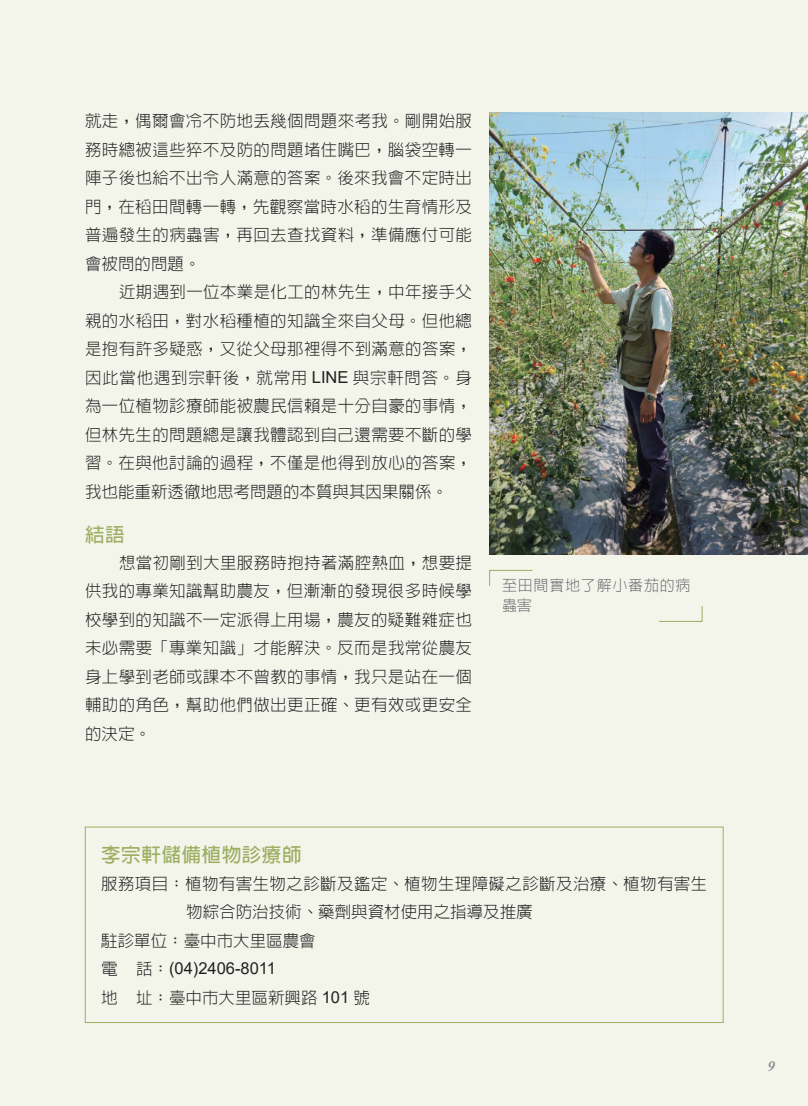
<style>
.page{position:relative;width:808px;height:1106px;background:#f3f5eb}
.page>*{position:absolute;margin:0;border:0;box-sizing:border-box;transform-origin:0 0}
.t1{font:700 19.5px "AR Hei B5";letter-spacing:.03em;color:#9eae62}
.t2{font:300 16.5px/28.5px "AR Hei B5";letter-spacing:.02em;color:#231f20;text-align:justify}
.t3{font:300 16.5px "AR Hei B5";color:#231f20}
.t4{font:16.5px "Arial";color:#231f20}
.t5{font:300 15px/19.5px "AR Hei B5";letter-spacing:.05em;color:#6c6d70}
.t6{font:italic 600 15px "Adobe Caslon Pro";color:#808285}
.s1{font-family:"Arial";font-weight:400}
.s2{font-family:"AR Hei B5";font-weight:300}
</style>
<div class="page">
<svg style="left:489px;top:569px;width:44px;height:17px"></svg>
<svg style="left:659px;top:606px;width:44px;height:16px"></svg>
<img style="left:489px;top:113px;width:319px;height:441px">
<p class="t2" style="left:85px;top:107px;width:388px">就走，偶爾會冷不防地丟幾個問題來考我。剛開始服務時總被這些猝不及防的問題堵住嘴巴，腦袋空轉一陣子後也給不出令人滿意的答案。後來我會不定時出門，在稻田間轉一轉，先觀察當時水稻的生育情形及普遍發生的病蟲害，再回去查找資料，準備應付可能會被問的問題。</p>
<p class="t2" style="left:85px;top:278px;width:389px;text-indent:34px">近期遇到一位本業是化工的林先生，中年接手父親的水稻田，對水稻種植的知識全來自父母。但他總是抱有許多疑惑，又從父母那裡得不到滿意的答案，因此當他遇到宗軒後，就常用 <span class="s1">LINE</span> 與宗軒問答。身為一位植物診療師能被農民信賴是十分自豪的事情，但林先生的問題總是讓我體認到自己還需要不斷的學習。在與他討論的過程，不僅是他得到放心的答案，我也能重新透徹地思考問題的本質與其因果關係。</p>
<p class="t1" style="left:85px;top:524px;width:41px">結語</p>
<p class="t2" style="left:85px;top:548px;width:388px;text-indent:34px">想當初剛到大里服務時抱持著滿腔熱血，想要提供我的專業知識幫助農友，但漸漸的發現很多時候學校學到的知識不一定派得上用場，農友的疑難雜症也未必需要「專業知識」才能解決。反而是我常從農友身上學到老師或課本不曾教的事情，我只是站在一個輔助的角色，幫助他們做出更正確、更有效或更安全的決定。</p>
<p class="t5" style="left:502px;top:575px;width:190px">至田間實地了解小番茄的病蟲害</p>
<p class="t1" style="left:101px;top:845px;width:202px">李宗軒儲備植物診療師</p>
<p class="t2" style="left:101px;top:869px;width:608px">服務項目：植物有害生物之診斷及鑑定、植物生理障礙之診斷及治療、植物有害生</p>
<p class="t3" style="left:186px;top:903px;width:348px">物綜合防治技術、藥劑與資材使用之指導及推廣</p>
<p class="t3" style="left:101px;top:932px;width:216px">駐診單位：臺中市大里區農會</p>
<p class="t4" style="left:101px;top:957px;width:176px"><span class="s2">電 話：</span>(04)2406-8011</p>
<p class="t3" style="left:101px;top:989px;width:270px">地 址：臺中市大里區新興路 <span class="s1">101</span> 號</p>
<p class="t6" style="left:767px;top:1057px;width:9px">9</p>
</div>
